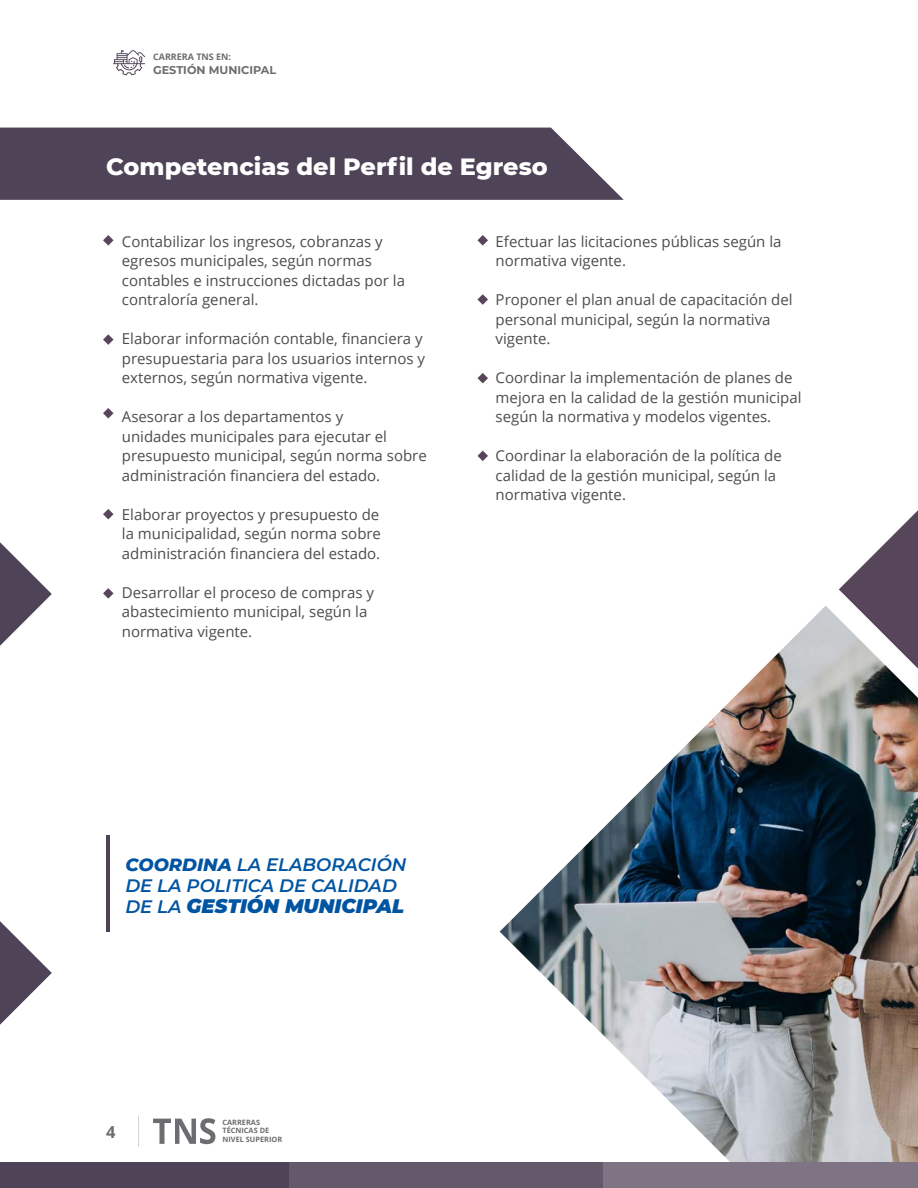
<style>
.page{position:relative;width:918px;height:1188px;background:#fff}
.page>*{position:absolute;margin:0;border:0;box-sizing:border-box;transform-origin:0 0}
.t1{font:800 24px "Montserrat";color:#fff}
.t2{font:italic 900 19.5px "Montserrat";color:#0154a1}
.t3{font:italic 600 18px/21px "Montserrat";color:#0154a1}
.t4{font:700 16.5px "Open Sans";color:#6c6d70}
.t5{font:15px/19.5px "Open Sans";color:#4b4c4d}
.t6{font:700 11.25px "Montserrat";color:#6c6d70}
.t7{font:700 9px "Open Sans";color:#6c6d70}
.t8{font:700 7.35px/8.9px "Open Sans";color:#6c6d70}
.s1{font-weight:800}
.s2{font-weight:600;font-size:18px}
</style>
<div class="page">
<svg style="left:113px;top:50px;width:32px;height:25px"></svg>
<svg style="left:103px;top:235px;width:11px;height:11px"></svg>
<svg style="left:103px;top:334px;width:11px;height:11px"></svg>
<svg style="left:103px;top:408px;width:11px;height:11px"></svg>
<svg style="left:103px;top:509px;width:11px;height:10px"></svg>
<svg style="left:103px;top:588px;width:11px;height:11px"></svg>
<svg style="left:0;top:542px;width:52px;height:104px"></svg>
<svg style="left:0;top:921px;width:52px;height:104px"></svg>
<svg style="left:839px;top:510px;width:79px;height:96px"></svg>
<svg style="left:477px;top:235px;width:11px;height:11px"></svg>
<svg style="left:477px;top:294px;width:11px;height:11px"></svg>
<svg style="left:477px;top:373px;width:11px;height:10px"></svg>
<svg style="left:477px;top:451px;width:11px;height:10px"></svg>
<svg style="left:0;top:128px;width:624px;height:72px;background:#594f61"></svg>
<img style="left:500px;top:606px;width:418px;height:556px">
<svg style="left:153px;top:1118px;width:62px;height:26px"></svg>
<hr style="left:138px;top:1116px;width:1px;height:31px;background:#d1d2d4">
<div style="left:0;top:1162px;width:289px;height:26px;background:#4f4457"></div>
<div style="left:289px;top:1162px;width:315px;height:26px;background:#63596a"></div>
<div style="left:604px;top:1162px;width:314px;height:26px;background:#7f7483"></div>
<hr style="left:106px;top:835px;width:4px;height:96px;background:#4f4457">
<p class="t7" style="left:153px;top:51px;width:80px">CARRERA TNS EN:</p>
<p class="t6" style="left:153px;top:62px;width:125px">GESTIÓN MUNICIPAL</p>
<p class="t1" style="left:106px;top:149px;width:443px">Competencias del Perfil de Egreso</p>
<p class="t5" style="left:122px;top:231px;width:285px">Contabilizar los ingresos, cobranzas y egresos municipales, según normas contables e instrucciones dictadas por la contraloría general.</p>
<p class="t5" style="left:122px;top:328px;width:305px">Elaborar información contable, financiera y presupuestaria para los usuarios internos y externos, según normativa vigente.</p>
<p class="t5" style="left:122px;top:406px;width:306px">Asesorar a los departamentos y<br>unidades municipales para ejecutar el presupuesto municipal, según norma sobre administración financiera del estado.</p>
<p class="t5" style="left:122px;top:504px;width:261px;text-align:justify">Elaborar proyectos y presupuesto de la municipalidad, según norma sobre administración financiera del estado.</p>
<p class="t5" style="left:122px;top:582px;width:254px">Desarrollar el proceso de compras y abastecimiento municipal, según la normativa vigente.</p>
<p class="t5" style="left:496px;top:231px;width:287px">Efectuar las licitaciones públicas según la normativa vigente.</p>
<p class="t5" style="left:496px;top:289px;width:299px">Proponer el plan anual de capacitación del personal municipal, según la normativa vigente.</p>
<p class="t5" style="left:496px;top:367px;width:307px">Coordinar la implementación de planes de mejora en la calidad de la gestión municipal según la normativa y modelos vigentes.</p>
<p class="t5" style="left:496px;top:445px;width:288px">Coordinar la elaboración de la política de calidad de la gestión municipal, según la normativa vigente.</p>
<p class="t3" style="left:125px;top:853px;width:282px"><span class="s1">COORDINA</span> LA ELABORACIÓN<br>DE LA POLITICA DE CALIDAD</p>
<p class="t2" style="left:125px;top:891px;width:280px"><span class="s2">DE LA</span> GESTIÓN MUNICIPAL</p>
<p class="t4" style="left:106px;top:1120px;width:11px">4</p>
<p class="t8" style="left:223px;top:1117px;width:61px">CARRERAS<br>TÉCNICAS DE<br>NIVEL SUPERIOR</p>
</div>
